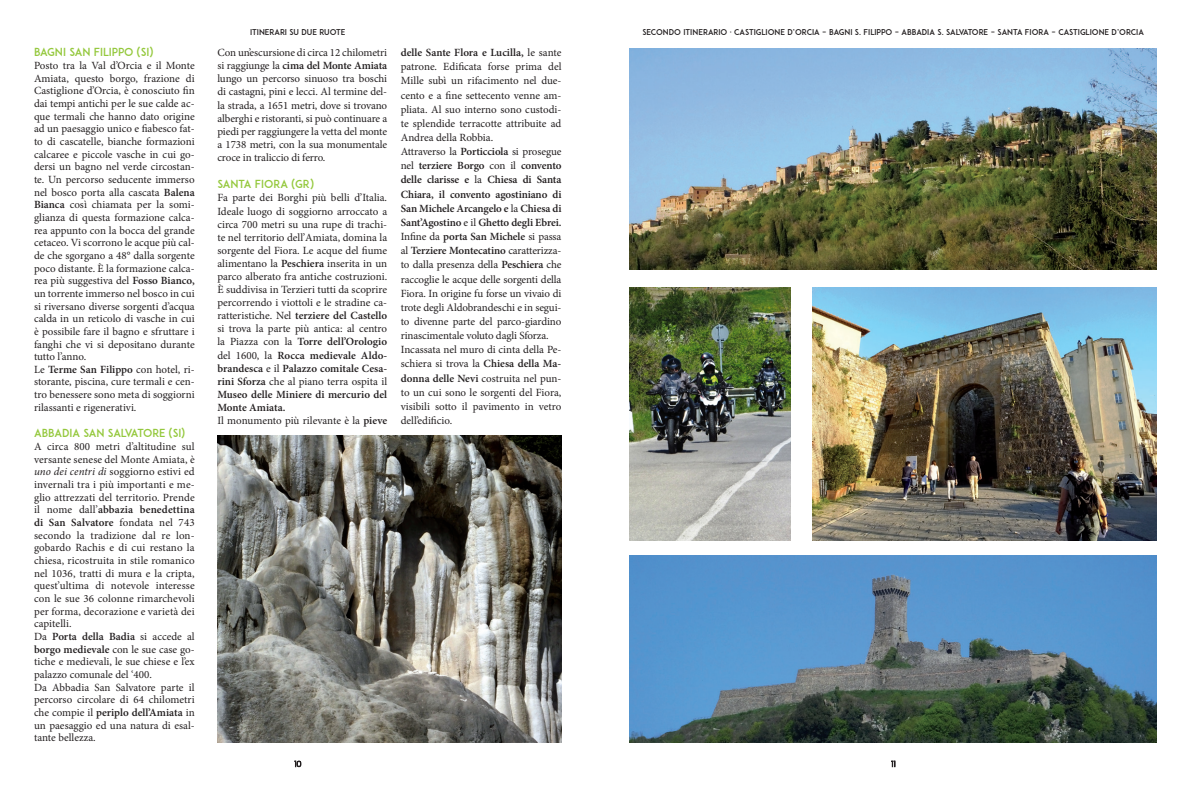
<style>
.page{position:relative;width:1191px;height:794px;background:#fff}
.page>*{position:absolute;margin:0;border:0;box-sizing:border-box;transform-origin:0 0}
.t1{font:11px/12.7px "Minion Pro";color:#231f20;text-align:justify}
.t2{font:11px "ADAM.CGPRO";color:#94c83c}
.t3{font:8px "ADAM.CGPRO";color:#231f20}
.s1{font-weight:600}
.s2{font-style:italic}
</style>
<div class="page">
<svg style="left:294px;top:760px;width:7px;height:7px"></svg>
<svg style="left:891px;top:760px;width:4px;height:7px"></svg>
<img style="left:217px;top:436px;width:344px;height:307px">
<img style="left:629px;top:48px;width:528px;height:221px">
<img style="left:813px;top:288px;width:344px;height:252px">
<img style="left:629px;top:556px;width:528px;height:187px">
<img style="left:629px;top:288px;width:161px;height:252px">
<p class="t2" style="left:34px;top:46px;width:121px">BAGNI SAN FILIPPO (SI)</p>
<p class="t1" style="left:34px;top:59px;width:162px">Posto tra la Val d’Orcia e il Monte Amiata, questo borgo, frazione di Castiglione d’Orcia, è conosciuto fin dai tempi antichi per le sue calde ac&shy;que termali che hanno dato origine ad un paesaggio unico e fiabesco fat&shy;to di cascatelle, bianche formazioni calcaree e piccole vasche in cui go&shy;dersi un bagno nel verde circostan&shy;te. Un percorso seducente immerso nel bosco porta alla cascata <span class="s1">Balena Bianca</span> così chiamata per la somi&shy;glianza di questa formazione calca&shy;rea appunto con la bocca del grande cetaceo. Vi scorrono le acque più cal&shy;de che sgorgano a 48° dalla sorgente poco distante. È la formazione calca&shy;rea più suggestiva del <span class="s1">Fosso Bianco, </span>un torrente immerso nel bosco in cui si riversano diverse sorgenti d’acqua calda in un reticolo di vasche in cui è possibile fare il bagno e sfruttare i fanghi che vi si depositano durante tutto l’anno.</p>
<p class="t1" style="left:34px;top:363px;width:162px">Le <span class="s1">Terme San Filippo</span> con hotel, ri&shy;storante, piscina, cure termali e cen&shy;tro benessere sono meta di soggiorni rilassanti e rigenerativi.</p>
<p class="t2" style="left:34px;top:427px;width:153px">ABBADIA SAN SALVATORE (SI)</p>
<p class="t1" style="left:34px;top:440px;width:162px">A circa 800 metri d’altitudine sul versante senese del Monte Amiata, è <span class="s2">uno dei centri di</span> soggiorno estivi ed invernali tra i più importanti e me&shy;glio attrezzati del territorio. Prende il nome dall’<span class="s1">abbazia benedettina di San Salvatore</span> fondata nel 743 secondo la tradizione dal re lon&shy;gobardo Rachis e di cui restano la chiesa, ricostruita in stile romanico nel 1036, tratti di mura e la cripta, quest’ultima di notevole interesse con le sue 36 colonne rimarchevoli per forma, decorazione e varietà dei capitelli.</p>
<p class="t1" style="left:34px;top:630px;width:162px">Da <span class="s1">Porta della Badia</span> si accede al <span class="s1">borgo medievale</span> con le sue case go&shy;tiche e medievali, le sue chiese e l’ex palazzo comunale del ‘400.</p>
<p class="t1" style="left:34px;top:680px;width:162px">Da Abbadia San Salvatore parte il percorso circolare di 64 chilometri che compie il <span class="s1">periplo dell’Amiata</span> in un paesaggio ed una natura di esal&shy;tante bellezza.</p>
<p class="t3" style="left:250px;top:28px;width:97px">ITINERARI SU DUE RUOTE</p>
<p class="t3" style="left:642px;top:27px;width:503px">SECONDO ITINERARIO · CASTIGLIONE D’ORCIA – BAGNI S. FILIPPO – ABBADIA S. SALVATORE – SANTA FIORA – CASTIGLIONE D’ORCIA</p>
<p class="t1" style="left:217px;top:46px;width:171px;line-height:13.1px">Con un’escursione di circa 12 chilometri si raggiunge la <span class="s1">cima del Monte Amiata </span>lungo un percorso sinuoso tra boschi di castagni, pini e lecci. Al termine del&shy;la strada, a 1651 metri, dove si trovano alberghi e ristoranti, si può continuare a piedi per raggiungere la vetta del monte a 1738 metri, con la sua monumentale croce in traliccio di ferro.</p>
<p class="t2" style="left:217px;top:178px;width:98px">SANTA FIORA (GR)</p>
<p class="t1" style="left:217px;top:191px;width:171px;line-height:13.1px">Fa parte dei Borghi più belli d’Italia.<br>Ideale luogo di soggiorno arroccato a circa 700 metri su una rupe di trachi&shy;te nel territorio dell’ Amiata, domina la sorgente del Fiora. Le acque del fiume alimentano la <span class="s1">Peschiera</span> inserita in un parco alberato fra antiche costruzioni.<br>È suddivisa in Terzieri tutti da scoprire percorrendo i viottoli e le stradine ca&shy;ratteristiche. Nel <span class="s1">terziere del Castello </span>si trova la parte più antica: al centro la Piazza con la <span class="s1">Torre dell’Orologio </span>del 1600, la <span class="s1">Rocca medievale Aldo&shy;brandesca</span> e il <span class="s1">Palazzo comitale Cesa&shy;rini Sforza</span> che al piano terra ospita il <span class="s1">Museo delle Miniere di mercurio del Monte Amiata.</span></p>
<p class="t1" style="left:217px;top:414px;width:171px">Il monumento più rilevante è la <span class="s1">pieve</span></p>
<p class="t1" style="left:401px;top:46px;width:162px;line-height:14.1px"><span class="s1">delle Sante Flora e Lucilla,</span> le sante patrone. Edificata forse prima del Mille subì un rifacimento nel due&shy;cento e a fine settecento venne am&shy;pliata. Al suo interno sono custodi&shy;te splendide terracotte attribuite ad Andrea della Robbia.</p>
<p class="t1" style="left:401px;top:145px;width:162px;line-height:14.1px">Attraverso la <span class="s1">Porticciola</span> si prosegue nel <span class="s1">terziere Borgo</span> con il <span class="s1">convento delle clarisse e</span> la <span class="s1">Chiesa di Santa Chiara, il convento agostiniano di San Michele Arcangelo e</span> la <span class="s1">Chiesa di Sant’Agostino</span> e il <span class="s1">Ghetto degli Ebrei.<br></span>Infine da <span class="s1">porta San Michele</span> si passa al <span class="s1">Terziere Montecatino</span> caratterizza&shy;to dalla presenza della <span class="s1">Peschiera</span> che raccoglie le acque delle sorgenti della Fiora. In origine fu forse un vivaio di trote degli Aldobrandeschi e in segui&shy;to divenne parte del parco-giardino rinascimentale voluto dagli Sforza.</p>
<p class="t1" style="left:401px;top:343px;width:162px;line-height:14.1px">Incassata nel muro di cinta della Pe&shy;schiera si trova la <span class="s1">Chiesa della Ma&shy;donna delle Nevi</span> costruita nel pun&shy;to un cui sono le sorgenti del Fiora, visibili sotto il pavimento in vetro dell’edificio.</p>
</div>
